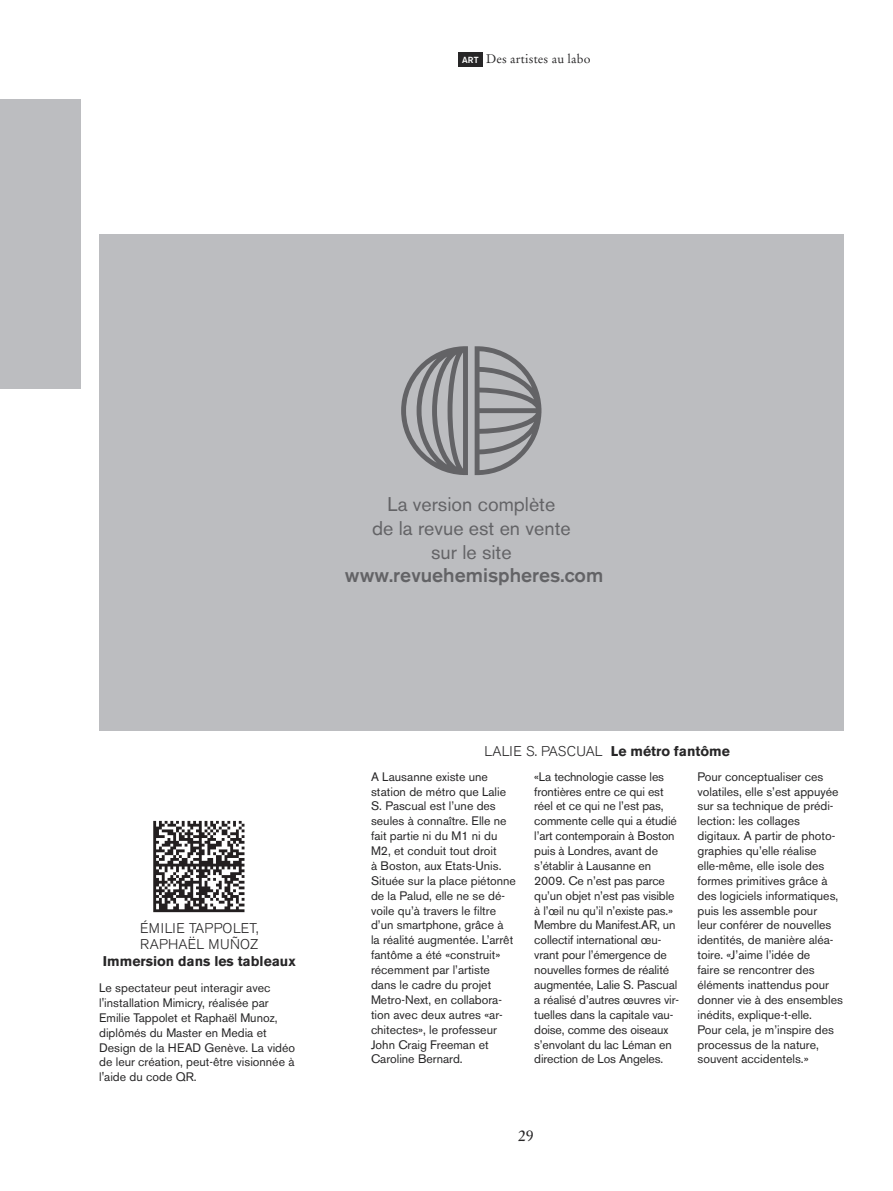
<style>
.page{position:relative;width:893px;height:1191px;background:#fff}
.page>*{position:absolute;margin:0;border:0;box-sizing:border-box;transform-origin:0 0}
.t1{font:19.78px/23.6px "Akzidenz Grotesk BE";color:#636366;text-align:center}
.t2{font:500 19.78px "Akzidenz Grotesk BE";color:#636366}
.t3{font:15.75px "Stempel Garamond";color:#272627}
.t4{font:300 14px/16.4px "Akzidenz Grotesk BE";letter-spacing:.01em;color:#272627}
.t5{font:700 14px "Akzidenz Grotesk BE";color:#272627}
.t6{font:12.25px/14.9px "Akzidenz Grotesk BE";color:#272627}
.t7{font:12.25px "Stempel Garamond";letter-spacing:.015em;color:#272627}
.s1{font-family:"Akzidenz Grotesk BE";font-weight:500;font-size:8.75px;color:#fff}
.s2{font-weight:700}
</style>
<div class="page">
<div style="left:99px;top:235px;width:744px;height:496px;background:#bcbdc0"></div>
<svg style="left:475px;top:346px;width:66px;height:129px"></svg>
<svg style="left:401px;top:346px;width:67px;height:129px"></svg>
<div style="left:0;top:99px;width:80px;height:289px;background:#bcbdc0"></div>
<svg style="left:153px;top:821px;width:92px;height:91px"></svg>
<div style="left:458px;top:52px;width:25px;height:15px;background:#272627"></div>
<p class="t7" style="left:462px;top:51px;width:130px"><span class="s1">ART</span> Des artistes au labo</p>
<h1 class="t1" style="left:372px;top:495px;width:200px">La version complète<br>de la revue est en vente sur le site</h1>
<h1 class="t2" style="left:345px;top:568px;width:260px">www.revuehemispheres.com</h1>
<p class="t4" style="left:140px;top:920px;width:120px">ÉMILIE TAPPOLET,<br>RAPHAËL MUÑOZ</p>
<p class="t5" style="left:103px;top:955px;width:194px">Immersion dans les tableaux</p>
<p class="t6" style="left:99px;top:981px;width:197px">Le spectateur peut interagir avec l'installation Mimicry, réalisée par<br>Emilie Tappolet et Raphaël Munoz, diplômés du Master en Media et<br>Design de la HEAD Genève. La vidéo de leur création, peut-être visionnée à l'aide du code QR.</p>
<p class="t4" style="left:484px;top:743px;width:247px">LALIE S. PASCUAL <span class="s2">Le métro fantôme</span></p>
<p class="t6" style="left:371px;top:770px;width:146px">A Lausanne existe une station de métro que Lalie<br>S. Pascual est l’une des seules à connaître. Elle ne fait partie ni du M1 ni du<br>M2, et conduit tout droit<br>à Boston, aux Etats-Unis.<br>Située sur la place piétonne de la Palud, elle ne se dé&shy;voile qu’à travers le filtre d’un smartphone, grâce à<br>la réalité augmentée. L’arrêt fantôme a été «construit» récemment par l’artiste dans le cadre du projet<br>Metro-Next, en collabora&shy;tion avec deux autres «ar&shy;chitectes», le professeur<br>John Craig Freeman et<br>Caroline Bernard.</p>
<p class="t6" style="left:534px;top:770px;width:146px">«La technologie casse les frontières entre ce qui est réel et ce qui ne l’est pas, commente celle qui a étudié l’art contemporain à Boston puis à Londres, avant de s’établir à Lausanne en<br>2009. Ce n’est pas parce qu’un objet n’est pas visible à l’œil nu qu’il n’existe pas.»<br>Membre du Manifest.AR, un collectif international œu&shy;vrant pour l’émergence de nouvelles formes de réalité augmentée, Lalie S. Pascual a réalisé d’autres œuvres vir&shy;tuelles dans la capitale vau&shy;doise, comme des oiseaux s’envolant du lac Léman en direction de Los Angeles.</p>
<p class="t6" style="left:697px;top:770px;width:147px">Pour conceptualiser ces volatiles, elle s’est appuyée sur sa technique de prédi&shy;lection: les collages digitaux. A partir de photo&shy;graphies qu’elle réalise elle-même, elle isole des formes primitives grâce à des logiciels informatiques, puis les assemble pour<br>leur conférer de nouvelles identités, de manière aléa&shy;toire. «J’aime l’idée de<br>faire se rencontrer des éléments inattendus pour donner vie à des ensembles inédits, explique-t-elle.<br>Pour cela, je m’inspire des processus de la nature, souvent accidentels.»</p>
<p class="t3" style="left:518px;top:1126px;width:17px">29</p>
</div>
